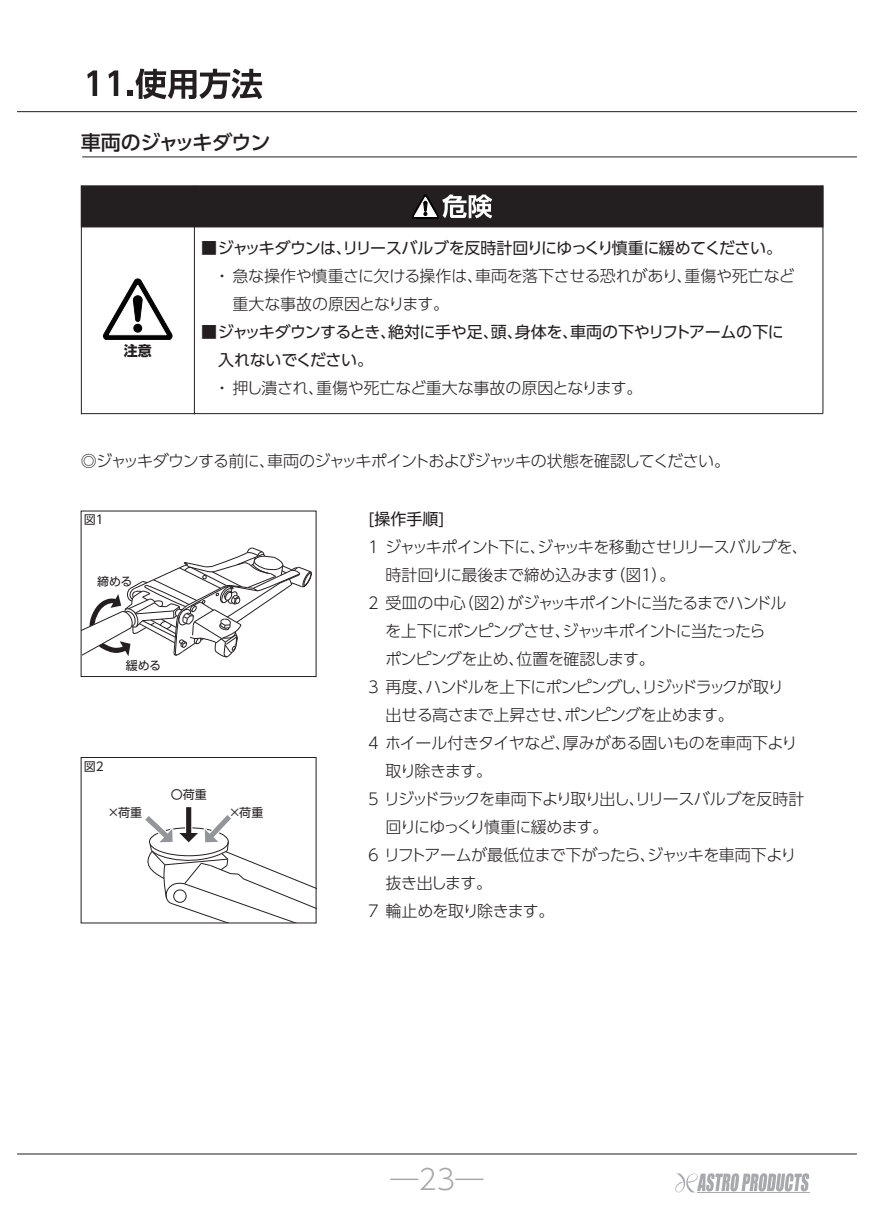
<style>
.page{position:relative;width:874px;height:1225px;background:#fff}
.page>*{position:absolute;margin:0;border:0;box-sizing:border-box;transform-origin:0 0}
.t1{font:300 28px "UD Shin Go Pr 6";color:#a8a9ad}
.t2{font:500 20px "UD Shin Go Pr 6";letter-spacing:-.035em;color:#231f20}
.t3{font:300 16px/28px "UD Shin Go Pr 6";letter-spacing:-.035em;color:#231f20}
.t4{font:300 16px "UD Shin Go Pr 6";letter-spacing:-.055em;color:#231f20}
.t5{font:16px/28px "UD Shin Go Pr 6";letter-spacing:-.03em;color:#231f20}
.t6{font:300 16px "UD Shin Go Pr 6";letter-spacing:-.09em;color:#231f20}
.t7{font:300 16px "UD Shin Go Pr 6";letter-spacing:-.065em;color:#231f20}
.t8{font:700 14px "UD Shin Go Pr 6";color:#231f20}
.t9{font:12px "UD Shin Go Pr 6";color:#231f20}
</style>
<div class="page">
<hr style="left:17px;top:1153px;width:839px;height:1px;background:#231f20">
<svg style="left:675px;top:1173px;width:133px;height:20px"></svg>
<hr style="left:696px;top:1192px;width:113px;height:1px;background:#a8a9ad">
<hr style="left:82px;top:156px;width:774px;height:1px;background:#231f20">
<svg style="left:80px;top:510px;width:236px;height:167px"></svg>
<svg style="left:81px;top:757px;width:236px;height:166px"></svg>
<hr style="left:81px;top:186px;width:1px;height:228px;background:#231f20">
<hr style="left:81px;top:413px;width:741px;height:1px;background:#231f20">
<hr style="left:194px;top:186px;width:1px;height:228px;background:#231f20">
<div style="left:81px;top:185px;width:742px;height:42px;background:#231f20;border:1px solid #231f20"></div>
<svg style="left:103px;top:279px;width:69px;height:61px"></svg>
<hr style="left:822px;top:186px;width:1px;height:227px;background:#231f20">
<svg style="left:412px;top:194px;width:80px;height:24px"></svg>
<hr style="left:17px;top:111px;width:839px;height:1px;background:#231f20">
<svg style="left:87px;top:70px;width:10px;height:26px"></svg>
<svg style="left:108px;top:70px;width:10px;height:26px"></svg>
<svg style="left:128px;top:69px;width:134px;height:30px"></svg>
<p class="t2" style="left:81px;top:126px;width:191px">車両のジャッキダウン</p>
<p class="t8" style="left:124px;top:339px;width:30px">注意</p>
<p class="t5" style="left:201px;top:234px;width:582px">■ ジャッキダウンは、リリースバルブを反時計回りにゆっくり慎重に緩めてください。</p>
<p class="t3" style="left:232px;top:262px;width:563px;text-indent:-18px">・ 急な操作や慎重さに欠ける操作は、車両を落下させる恐れがあり、重傷や死亡など重大な事故の原因となります。</p>
<p class="t5" style="left:218px;top:318px;width:567px;text-indent:-17px">■ ジャッキダウンするとき、絶対に手や足、頭、身体を、車両の下やリフトアームの下に入れないでください。</p>
<p class="t3" style="left:214px;top:374px;width:429px">・ 押し潰され、重傷や死亡など重大な事故の原因となります。</p>
<p class="t4" style="left:81px;top:448px;width:650px">◎ジャッキダウンする前に、車両のジャッキポイントおよびジャッキの状態を確認してください。</p>
<p class="t9" style="left:84px;top:510px;width:21px">図1</p>
<p class="t9" style="left:97px;top:572px;width:37px">締める</p>
<p class="t9" style="left:126px;top:656px;width:37px">緩める</p>
<p class="t9" style="left:84px;top:756px;width:21px">図2</p>
<p class="t9" style="left:171px;top:784px;width:37px">〇荷重</p>
<p class="t9" style="left:107px;top:802px;width:36px">×荷重</p>
<p class="t9" style="left:229px;top:802px;width:36px">×荷重</p>
<p class="t5" style="left:368px;top:504px;width:77px">[操作手順]</p>
<p class="t3" style="left:365px;top:532px;width:443px">１ ジャッキポイント下に、ジャッキを移動させリリースバルブを、</p>
<p class="t3" style="left:385px;top:560px;width:291px">時計回りに最後まで締め込みます（図１）。</p>
<p class="t4" style="left:365px;top:590px;width:422px">２ 受皿の中心（図２）がジャッキポイントに当たるまでハンドル</p>
<p class="t4" style="left:385px;top:618px;width:381px">を上下にポンピングさせ、ジャッキポイントに当たったら</p>
<p class="t3" style="left:385px;top:644px;width:271px">ポンピングを止め、位置を確認します。</p>
<p class="t7" style="left:365px;top:674px;width:419px">３ 再度、ハンドルを上下にポンピングし、リジッドラックが取り</p>
<p class="t3" style="left:385px;top:700px;width:349px">出せる高さまで上昇させ、ポンピングを止めます。</p>
<p class="t3" style="left:365px;top:728px;width:433px">４ ホイール付きタイヤなど、厚みがある固いものを車両下より</p>
<p class="t3" style="left:385px;top:756px;width:108px">取り除きます。</p>
<p class="t6" style="left:365px;top:786px;width:440px">５ リジッドラックを車両下より取り出し、リリースバルブを反時計</p>
<p class="t4" style="left:385px;top:814px;width:224px">回りにゆっくり慎重に緩めます。</p>
<p class="t3" style="left:365px;top:840px;width:432px">６ リフトアームが最低位まで下がったら、ジャッキを車両下より</p>
<p class="t3" style="left:385px;top:868px;width:108px">抜き出します。</p>
<p class="t3" style="left:365px;top:896px;width:190px">７ 輪止めを取り除きます。</p>
<h1 class="t1" style="left:390px;top:1157px;width:94px">―23―</h1>
</div>
